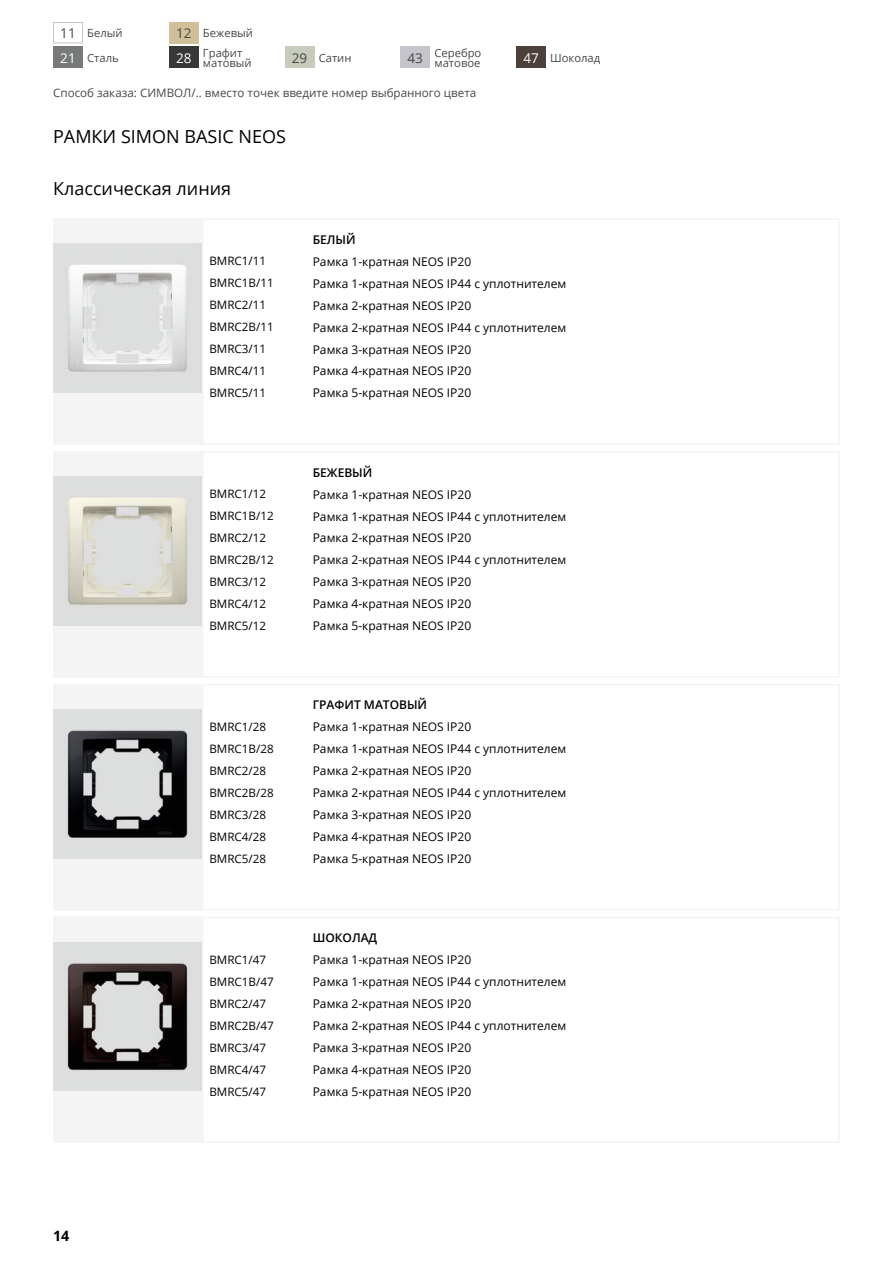
<style>
.page{position:relative;width:893px;height:1263px;background:#fff}
.page>*{position:absolute;margin:0;border:0;box-sizing:border-box;transform-origin:0 0}
.t1{font:18px "Open Sans";color:#000}
.t2{font:700 14.25px "Open Sans";color:#000}
.t3{font:13.5px "Open Sans";color:#484847}
.t4{font:13.5px "Open Sans";color:#fff}
.t5{font:12px "Open Sans";color:#000}
.t6{font:600 12px "Open Sans";color:#000}
.t7{font:11.7px "Open Sans";color:#000}
.t8{font:11.7px "Open Sans";color:#484847}
.t9{font:11.25px/10.5px "Open Sans";color:#484847}
.s1{font-size:13.5px}
</style>
<div class="page">
<div style="left:169px;top:22px;width:30px;height:21px;background:#d1c097"></div>
<div style="left:53px;top:47px;width:30px;height:21px;background:#787979"></div>
<div style="left:169px;top:47px;width:30px;height:21px;background:#363837"></div>
<div style="left:285px;top:47px;width:29px;height:21px;background:#c6cbbc"></div>
<div style="left:400px;top:47px;width:30px;height:21px;background:#c5c5cb"></div>
<div style="left:516px;top:47px;width:30px;height:21px;background:#4c413a"></div>
<div style="left:53px;top:22px;width:30px;height:21px;border:1px solid #c5c6c6"></div>
<div style="left:53px;top:218px;width:149px;height:227px;background:#f4f4f4"></div>
<img style="left:53px;top:244px;width:149px;height:148px">
<div style="left:53px;top:451px;width:149px;height:226px;background:#f4f4f4"></div>
<img style="left:53px;top:477px;width:149px;height:148px">
<div style="left:202px;top:451px;width:638px;height:226px;border:2px solid #f4f4f4"></div>
<div style="left:53px;top:684px;width:149px;height:226px;background:#f4f4f4"></div>
<img style="left:53px;top:709px;width:149px;height:149px">
<div style="left:202px;top:684px;width:638px;height:226px;border:2px solid #f4f4f4"></div>
<div style="left:53px;top:917px;width:149px;height:226px;background:#f4f4f4"></div>
<img style="left:53px;top:942px;width:149px;height:149px">
<div style="left:202px;top:917px;width:638px;height:226px;border:2px solid #f4f4f4"></div>
<p class="t3" style="left:176px;top:24px;width:17px">12</p>
<p class="t9" style="left:60px;top:27px;width:64px"><span class="s1">11</span> Белый</p>
<p class="t9" style="left:87px;top:52px;width:33px">Сталь</p>
<p class="t9" style="left:203px;top:47px;width:50px">Графит матовый</p>
<p class="t9" style="left:319px;top:52px;width:34px">Сатин</p>
<p class="t9" style="left:434px;top:47px;width:49px">Серебро матовое</p>
<p class="t9" style="left:550px;top:52px;width:52px">Шоколад</p>
<p class="t9" style="left:203px;top:27px;width:51px">Бежевый</p>
<p class="t4" style="left:60px;top:48px;width:17px">21</p>
<p class="t4" style="left:176px;top:48px;width:17px">28</p>
<p class="t3" style="left:292px;top:48px;width:17px">29</p>
<p class="t3" style="left:408px;top:48px;width:17px">43</p>
<p class="t4" style="left:523px;top:48px;width:17px">47</p>
<p class="t8" style="left:53px;top:84px;width:425px">Способ заказа: СИМВОЛ/.. вместо точек введите номер выбранного цвета</p>
<h1 class="t1" style="left:53px;top:125px;width:234px">РАМКИ SIMON BASIC NEOS</h1>
<h1 class="t1" style="left:53px;top:176px;width:179px">Классическая линия</h1>
<p class="t6" style="left:313px;top:231px;width:44px">БЕЛЫЙ</p>
<p class="t7" style="left:209px;top:253px;width:58px">BMRC1/11</p>
<p class="t5" style="left:313px;top:253px;width:160px">Рамка 1-кратная NEOS IP20</p>
<p class="t7" style="left:209px;top:275px;width:66px">BMRC1B/11</p>
<p class="t5" style="left:313px;top:275px;width:255px">Рамка 1-кратная NEOS IP44 с уплотнителем</p>
<p class="t7" style="left:209px;top:297px;width:58px">BMRC2/11</p>
<p class="t5" style="left:313px;top:297px;width:160px">Рамка 2-кратная NEOS IP20</p>
<p class="t7" style="left:209px;top:319px;width:66px">BMRC2B/11</p>
<p class="t5" style="left:313px;top:319px;width:255px">Рамка 2-кратная NEOS IP44 с уплотнителем</p>
<p class="t7" style="left:209px;top:341px;width:58px">BMRC3/11</p>
<p class="t5" style="left:313px;top:341px;width:160px">Рамка 3-кратная NEOS IP20</p>
<p class="t7" style="left:209px;top:363px;width:58px">BMRC4/11</p>
<p class="t5" style="left:313px;top:363px;width:160px">Рамка 4-кратная NEOS IP20</p>
<p class="t7" style="left:209px;top:385px;width:58px">BMRC5/11</p>
<p class="t5" style="left:313px;top:385px;width:160px">Рамка 5-кратная NEOS IP20</p>
<p class="t6" style="left:313px;top:464px;width:61px">БЕЖЕВЫЙ</p>
<p class="t7" style="left:209px;top:486px;width:58px">BMRC1/12</p>
<p class="t5" style="left:313px;top:486px;width:160px">Рамка 1-кратная NEOS IP20</p>
<p class="t7" style="left:209px;top:508px;width:66px">BMRC1B/12</p>
<p class="t5" style="left:313px;top:508px;width:255px">Рамка 1-кратная NEOS IP44 с уплотнителем</p>
<p class="t7" style="left:209px;top:530px;width:58px">BMRC2/12</p>
<p class="t5" style="left:313px;top:530px;width:160px">Рамка 2-кратная NEOS IP20</p>
<p class="t7" style="left:209px;top:552px;width:66px">BMRC2B/12</p>
<p class="t5" style="left:313px;top:552px;width:255px">Рамка 2-кратная NEOS IP44 с уплотнителем</p>
<p class="t7" style="left:209px;top:574px;width:58px">BMRC3/12</p>
<p class="t5" style="left:313px;top:574px;width:160px">Рамка 3-кратная NEOS IP20</p>
<p class="t7" style="left:209px;top:596px;width:58px">BMRC4/12</p>
<p class="t5" style="left:313px;top:596px;width:160px">Рамка 4-кратная NEOS IP20</p>
<p class="t7" style="left:209px;top:618px;width:58px">BMRC5/12</p>
<p class="t5" style="left:313px;top:618px;width:160px">Рамка 5-кратная NEOS IP20</p>
<p class="t6" style="left:313px;top:697px;width:116px">ГРАФИТ МАТОВЫЙ</p>
<p class="t7" style="left:209px;top:719px;width:58px">BMRC1/28</p>
<p class="t5" style="left:313px;top:719px;width:160px">Рамка 1-кратная NEOS IP20</p>
<p class="t7" style="left:209px;top:741px;width:66px">BMRC1B/28</p>
<p class="t5" style="left:313px;top:741px;width:255px">Рамка 1-кратная NEOS IP44 с уплотнителем</p>
<p class="t7" style="left:209px;top:763px;width:58px">BMRC2/28</p>
<p class="t5" style="left:313px;top:763px;width:160px">Рамка 2-кратная NEOS IP20</p>
<p class="t7" style="left:209px;top:785px;width:66px">BMRC2B/28</p>
<p class="t5" style="left:313px;top:785px;width:255px">Рамка 2-кратная NEOS IP44 с уплотнителем</p>
<p class="t7" style="left:209px;top:806px;width:58px">BMRC3/28</p>
<p class="t5" style="left:313px;top:806px;width:160px">Рамка 3-кратная NEOS IP20</p>
<p class="t7" style="left:209px;top:828px;width:58px">BMRC4/28</p>
<p class="t5" style="left:313px;top:828px;width:160px">Рамка 4-кратная NEOS IP20</p>
<p class="t7" style="left:209px;top:850px;width:58px">BMRC5/28</p>
<p class="t5" style="left:313px;top:850px;width:160px">Рамка 5-кратная NEOS IP20</p>
<p class="t6" style="left:313px;top:930px;width:66px">ШОКОЛАД</p>
<p class="t2" style="left:53px;top:1226px;width:18px">14</p>
<p class="t7" style="left:209px;top:952px;width:58px">BMRC1/47</p>
<p class="t5" style="left:313px;top:951px;width:160px">Рамка 1-кратная NEOS IP20</p>
<p class="t7" style="left:209px;top:973px;width:66px">BMRC1B/47</p>
<p class="t5" style="left:313px;top:973px;width:255px">Рамка 1-кратная NEOS IP44 с уплотнителем</p>
<p class="t7" style="left:209px;top:995px;width:58px">BMRC2/47</p>
<p class="t5" style="left:313px;top:995px;width:160px">Рамка 2-кратная NEOS IP20</p>
<p class="t7" style="left:209px;top:1017px;width:66px">BMRC2B/47</p>
<p class="t5" style="left:313px;top:1017px;width:255px">Рамка 2-кратная NEOS IP44 с уплотнителем</p>
<p class="t7" style="left:209px;top:1039px;width:58px">BMRC3/47</p>
<p class="t5" style="left:313px;top:1039px;width:160px">Рамка 3-кратная NEOS IP20</p>
<p class="t7" style="left:209px;top:1061px;width:58px">BMRC4/47</p>
<p class="t5" style="left:313px;top:1061px;width:160px">Рамка 4-кратная NEOS IP20</p>
<p class="t7" style="left:209px;top:1083px;width:58px">BMRC5/47</p>
<p class="t5" style="left:313px;top:1083px;width:160px">Рамка 5-кратная NEOS IP20</p>
</div>
